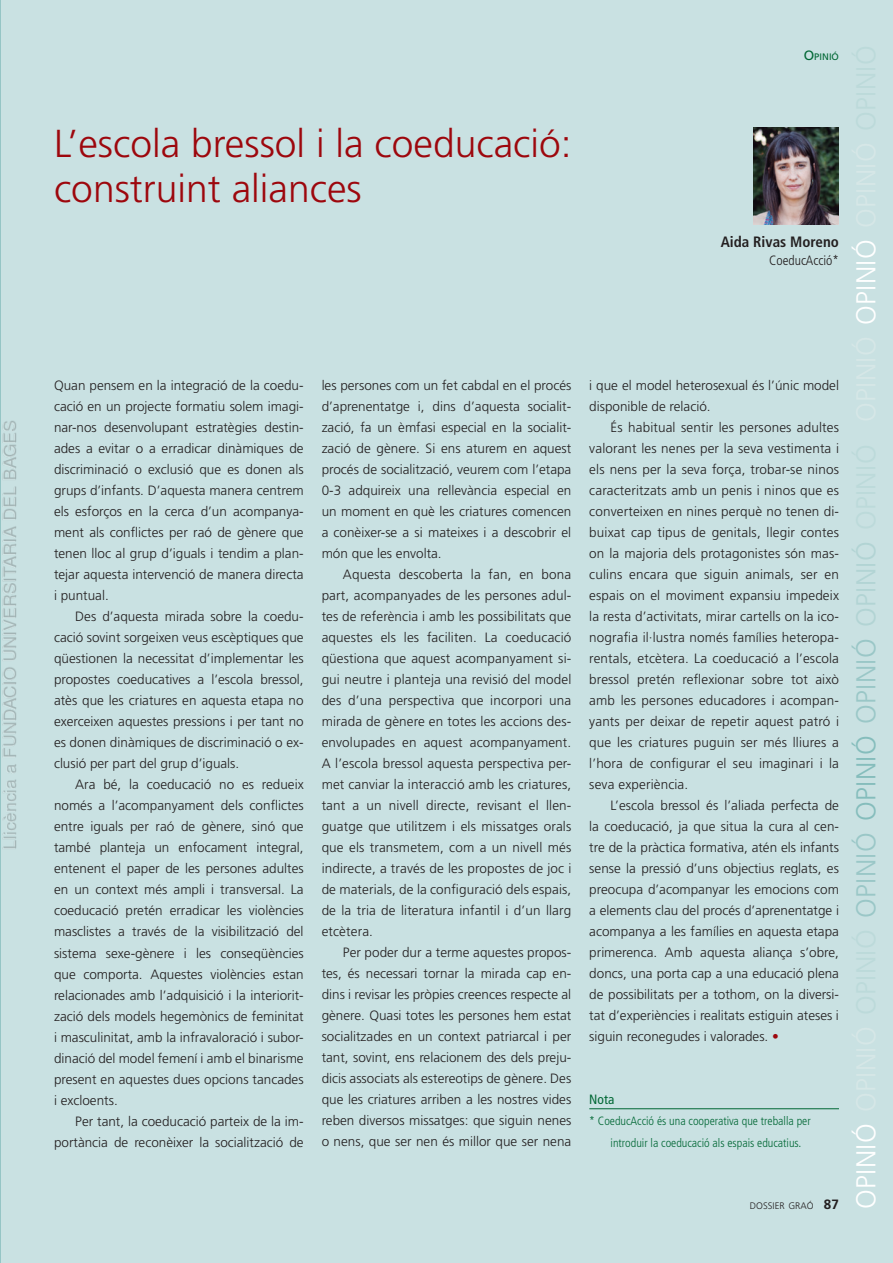
<style>
.page{position:relative;width:893px;height:1263px;background:#c9e1e2}
.page>*{position:absolute;margin:0;border:0;box-sizing:border-box;transform-origin:0 0}
.t1{font:300 39px/45px "Frutiger LT Std";color:#9d070d}
.t2{font:300 27.3px "Frutiger LT Std";letter-spacing:.015em;color:#d6e7e7}
.t3{font:700 condensed 15px "Frutiger LT Std";color:#231f20}
.t4{font:300 13.5px/21px "Frutiger LT Std";color:#231f20;text-align:justify}
.t5{font:300 condensed 13.5px "Frutiger LT Std";color:#231f20}
.t6{font:condensed 13.5px "Frutiger LT Std";color:#006734}
.t7{font:300 condensed 12px/21.6px "Frutiger LT Std";color:#006734}
.t8{font:300 9.45px "Frutiger LT Std";color:#231f20}
.t9{font:9.45px "Frutiger LT Std";color:#006734}
.s1{font-size:13.5px}
.s2{color:#fff}
.s3{color:#bcdada}
.s4{color:#9ac7c7}
.s5{color:#85bdbc}
.s6{color:#b2d4d4}
.s7{color:#9d070d}
.s8{font-weight:700;font-size:13.5px}
</style>
<div class="page">
<svg style="left:0;top:0;width:1px;height:1263px"></svg>
<img style="left:0;top:62px;width:839px;height:1137px">
<h1 class="t1" style="left:54px;top:121px;width:519px">L’escola bressol i la coeducació: construint aliances</h1>
<p class="t4" style="left:54px;top:375px;width:251px">Quan pensem en la integració de la coedu&shy;cació en un projecte formatiu solem imagi&shy;nar-nos desenvolupant estratègies destin&shy;ades a evitar o a erradicar dinàmiques de discriminació o exclusió que es donen als grups d’infants. D’aquesta manera centrem els esforços en la cerca d’un acompanya&shy;ment als conflictes per raó de gènere que tenen lloc al grup d’iguals i tendim a plan&shy;tejar aquesta intervenció de manera directa i puntual.</p>
<p class="t4" style="left:54px;top:606px;width:251px;text-indent:21px">Des d’aquesta mirada sobre la coedu&shy;cació sovint sorgeixen veus escèptiques que qüestionen la necessitat d’implementar les propostes coeducatives a l’escola bressol, atès que les criatures en aquesta etapa no exerceixen aquestes pressions i per tant no es donen dinàmiques de discriminació o ex&shy;clusió per part del grup d’iguals.</p>
<p class="t4" style="left:54px;top:774px;width:251px;text-indent:21px">Ara bé, la coeducació no es redueix només a l’acompanyament dels conflictes entre iguals per raó de gènere, sinó que també planteja un enfocament integral, entenent el paper de les persones adultes en un context més ampli i transversal. La coeducació pretén erradicar les violències masclistes a través de la visibilització del sistema sexe-gènere i les conseqüències que comporta. Aquestes violències estan relacionades amb l’adquisició i la interiorit&shy;zació dels models hegemònics de feminitat i masculinitat, amb la infravaloració i subor&shy;dinació del model femení i amb el binarisme present en aquestes dues opcions tancades i excloents.</p>
<p class="t4" style="left:54px;top:1110px;width:251px;text-align:right">Per tant, la coeducació parteix de la im&shy;portància de reconèixer la socialització de</p>
<p class="t4" style="left:322px;top:375px;width:251px">les persones com un fet cabdal en el procés d’aprenentatge i, dins d’aquesta socialit&shy;zació, fa un èmfasi especial en la socialit&shy;zació de gènere. Si ens aturem en aquest procés de socialització, veurem com l’etapa 0-3 adquireix una rellevància especial en un moment en què les criatures comencen a conèixer-se a si mateixes i a descobrir el món que les envolta.</p>
<p class="t4" style="left:322px;top:564px;width:251px;text-indent:21px">Aquesta descoberta la fan, en bona part, acompanyades de les persones adul&shy;tes de referència i amb les possibilitats que aquestes els les faciliten. La coeducació qüestiona que aquest acompanyament si&shy;gui neutre i planteja una revisió del model des d’una perspectiva que incorpori una mirada de gènere en totes les accions des&shy;envolupades en aquest acompanyament.<br>A l’escola bressol aquesta perspectiva per&shy;met canviar la interacció amb les criatures, tant a un nivell directe, revisant el llen&shy;guatge que utilitzem i els missatges orals que els transmetem, com a un nivell més indirecte, a través de les propostes de joc i de materials, de la configuració dels espais, de la tria de literatura infantil i d’un llarg etcètera.</p>
<p class="t4" style="left:322px;top:942px;width:251px;text-indent:21px">Per poder dur a terme aquestes propos&shy;tes, és necessari tornar la mirada cap en&shy;dins i revisar les pròpies creences respecte al gènere. Quasi totes les persones hem estat socialitzades en un context patriarcal i per tant, sovint, ens relacionem des dels preju&shy;dicis associats als estereotips de gènere. Des que les criatures arriben a les nostres vides reben diversos missatges: que siguin nenes o nens, que ser nen és millor que ser nena</p>
<p class="t9" style="left:804px;top:51px;width:37px"><span class="s1">O</span>pinió</p>
<h2 class="t2" style="left:851px;top:1209px;width:1165px;rotate:-90deg"><span class="s2">OPINIÓ</span> OPINIÓ <span class="s3">OPINIÓ</span> <span class="s4">OPINIÓ</span> <span class="s5">OPINIÓ</span> <span class="s4">OPINIÓ</span> <span class="s6">OPINIÓ</span> <span class="s3">OPINIÓ</span> OPINIÓ <span class="s2">OPINIÓ</span> OPINIÓ <span class="s3">OPINIÓ</span></h2>
<p class="t3" style="left:721px;top:233px;width:120px">Aida Rivas Moreno</p>
<p class="t5" style="left:769px;top:253px;width:71px">CoeducAcció*</p>
<p class="t4" style="left:589px;top:375px;width:251px">i que el model heterosexual és l’únic model disponible de relació.</p>
<p class="t4" style="left:589px;top:417px;width:251px;text-indent:21px">És habitual sentir les persones adultes valorant les nenes per la seva vestimenta i els nens per la seva força, trobar-se ninos caracteritzats amb un penis i ninos que es converteixen en nines perquè no tenen di&shy;buixat cap tipus de genitals, llegir contes on la majoria dels protagonistes són mas&shy;culins encara que siguin animals, ser en espais on el moviment expansiu impedeix la resta d’activitats, mirar cartells on la ico&shy;nografia il·lustra només famílies heteropa&shy;rentals, etcètera. La coeducació a l’escola bressol pretén reflexionar sobre tot això amb les persones educadores i acompan&shy;yants per deixar de repetir aquest patró i que les criatures puguin ser més lliures a l’hora de configurar el seu imaginari i la seva experiència.</p>
<p class="t4" style="left:589px;top:795px;width:251px;text-indent:21px">L’escola bressol és l’aliada perfecta de la coeducació, ja que situa la cura al cen&shy;tre de la pràctica formativa, atén els infants sense la pressió d’uns objectius reglats, es preocupa d’acompanyar les emocions com a elements clau del procés d’aprenentatge i acompanya a les famílies en aquesta etapa primerenca. Amb aquesta aliança s’obre, doncs, una porta cap a una educació plena de possibilitats per a tothom, on la diversi&shy;tat d’experiències i realitats estiguin ateses i siguin reconegudes i valorades. <span class="s7">•</span></p>
<p class="t6" style="left:589px;top:1092px;width:27px">Nota</p>
<p class="t7" style="left:611px;top:1110px;width:202px;text-indent:-21px">* CoeducAcció és una cooperativa que treballa per introduir la coeducació als espais educatius.</p>
<p class="t8" style="left:750px;top:1200px;width:90px">DOSSIER GRAÓ <span class="s8">87</span></p>
</div>
